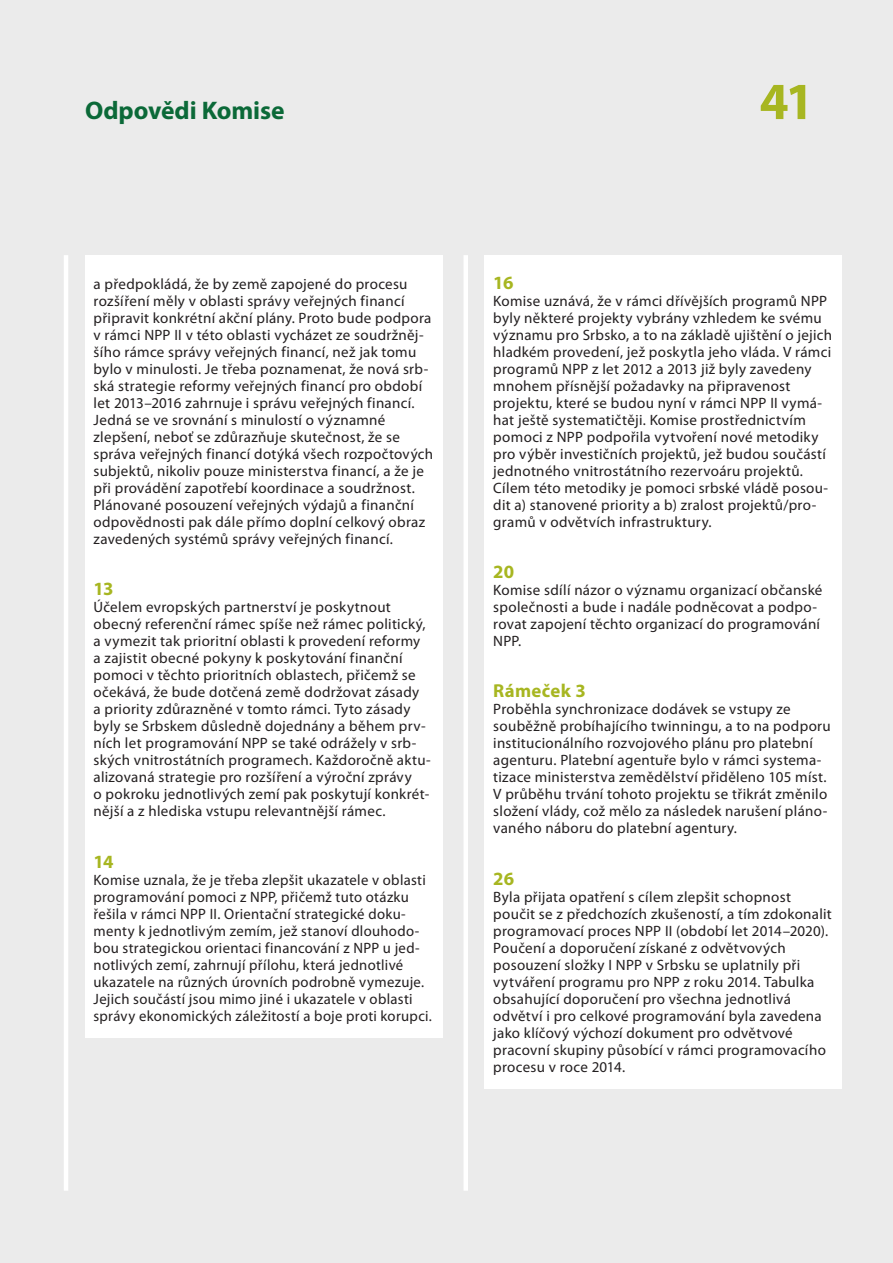
<style>
.page{position:relative;width:893px;height:1263px;background:#ebebeb}
.page>*{position:absolute;margin:0;border:0;box-sizing:border-box;transform-origin:0 0}
.t1{font:700 52.5px "Myriad Pro";color:#a7b621}
.t2{font:700 25.5px "Myriad Pro";letter-spacing:-.005em;color:#0b6938}
.K_03_-_REP_CHIFFRE{font:700 18.75px "Myriad Pro";letter-spacing:.02em;color:#a7b621}
.K_04_-_REP_TEXTE_COU{font:15px/17px "Myriad Pro";letter-spacing:.02em;color:#231f20}
</style>
<div class="page">
<hr style="left:64px;top:255px;width:4px;height:936px;background:#fff">
<div style="left:463px;top:255px;width:5px;height:936px;background:#fff"></div>
<div style="left:485px;top:255px;width:357px;height:834px;background:#fff"></div>
<div style="left:85px;top:255px;width:357px;height:782px;background:#fff"></div>
<p class="t2" style="left:85px;top:94px;width:201px">Odpovědi Komise</p>
<p class="t1" style="left:759px;top:67px;width:56px">41</p>
<p class="K_04_-_REP_TEXTE_COU" style="left:94px;top:275px;width:341px">a předpokládá, že by země zapojené do procesu rozšíření měly v oblasti správy veřejných financí připravit konkrétní akční plány. Proto bude podpora v rámci NPP II v této oblasti vycházet ze soudržněj‑ šího rámce správy veřejných financí, než jak tomu bylo v minulosti. Je třeba poznamenat, že nová srb‑ ská strategie reformy veřejných financí pro období let 2013–2016 zahrnuje i správu veřejných financí.<br>Jedná se ve srovnání s minulostí o významné zlepšení, neboť se zdůrazňuje skutečnost, že se správa veřejných financí dotýká všech rozpočtových subjektů, nikoliv pouze ministerstva financí, a že je při provádění zapotřebí koordinace a soudržnost.<br>Plánované posouzení veřejných výdajů a finanční odpovědnosti pak dále přímo doplní celkový obraz zavedených systémů správy veřejných financí.</p>
<p class="K_03_-_REP_CHIFFRE" style="left:94px;top:577px;width:21px">13</p>
<p class="K_04_-_REP_TEXTE_COU" style="left:94px;top:599px;width:339px">Účelem evropských partnerství je poskytnout obecný referenční rámec spíše než rámec politický, a vymezit tak prioritní oblasti k provedení reformy a zajistit obecné pokyny k poskytování finanční pomoci v těchto prioritních oblastech, přičemž se očekává, že bude dotčená země dodržovat zásady<br>a priority zdůrazněné v tomto rámci. Tyto zásady byly se Srbskem důsledně dojednány a během prv‑ ních let programování NPP se také odrážely v srb‑ ských vnitrostátních programech. Každoročně aktu‑ alizovaná strategie pro rozšíření a výroční zprávy<br>o pokroku jednotlivých zemí pak poskytují konkrét‑ nější a z hlediska vstupu relevantnější rámec.</p>
<p class="K_03_-_REP_CHIFFRE" style="left:94px;top:849px;width:21px">14</p>
<p class="K_04_-_REP_TEXTE_COU" style="left:94px;top:871px;width:340px">Komise uznala, že je třeba zlepšit ukazatele v oblasti programování pomoci z NPP, přičemž tuto otázku řešila v rámci NPP II. Orientační strategické doku‑ menty k jednotlivým zemím, jež stanoví dlouhodo‑ bou strategickou orientaci financování z NPP u jed‑ notlivých zemí, zahrnují přílohu, která jednotlivé ukazatele na různých úrovních podrobně vymezuje.<br>Jejich součástí jsou mimo jiné i ukazatele v oblasti správy ekonomických záležitostí a boje proti korupci.</p>
<p class="K_03_-_REP_CHIFFRE" style="left:493px;top:271px;width:22px">16</p>
<p class="K_04_-_REP_TEXTE_COU" style="left:493px;top:292px;width:340px">Komise uznává, že v rámci dřívějších programů NPP byly některé projekty vybrány vzhledem ke svému významu pro Srbsko, a to na základě ujištění o jejich hladkém provedení, jež poskytla jeho vláda. V rámci programů NPP z let 2012 a 2013 již byly zavedeny mnohem přísnější požadavky na připravenost projektu, které se budou nyní v rámci NPP II vymá‑ hat ještě systematičtěji. Komise prostřednictvím pomoci z NPP podpořila vytvoření nové metodiky pro výběr investičních projektů, jež budou součástí jednotného vnitrostátního rezervoáru projektů.<br>Cílem této metodiky je pomoci srbské vládě posou‑ dit a) stanovené priority a b) zralost projektů/pro‑ gramů v odvětvích infrastruktury.</p>
<p class="K_03_-_REP_CHIFFRE" style="left:493px;top:560px;width:23px">20</p>
<p class="K_04_-_REP_TEXTE_COU" style="left:493px;top:582px;width:331px">Komise sdílí názor o významu organizací občanské společnosti a bude i nadále podněcovat a podpo‑ rovat zapojení těchto organizací do programování NPP.</p>
<p class="K_03_-_REP_CHIFFRE" style="left:493px;top:679px;width:94px">Rámeček 3</p>
<p class="K_04_-_REP_TEXTE_COU" style="left:493px;top:701px;width:339px">Proběhla synchronizace dodávek se vstupy ze souběžně probíhajícího twinningu, a to na podporu institucionálního rozvojového plánu pro platební agenturu. Platební agentuře bylo v rámci systema‑ tizace ministerstva zemědělství přiděleno 105 míst.<br>V průběhu trvání tohoto projektu se třikrát změnilo složení vlády, což mělo za následek narušení pláno‑ vaného náboru do platební agentury.</p>
<p class="K_03_-_REP_CHIFFRE" style="left:493px;top:866px;width:22px">26</p>
<p class="K_04_-_REP_TEXTE_COU" style="left:493px;top:888px;width:340px">Byla přijata opatření s cílem zlepšit schopnost poučit se z předchozích zkušeností, a tím zdokonalit programovací proces NPP II (období let 2014–2020).<br>Poučení a doporučení získané z odvětvových posouzení složky I NPP v Srbsku se uplatnily při vytváření programu pro NPP z roku 2014. Tabulka obsahující doporučení pro všechna jednotlivá odvětví i pro celkové programování byla zavedena jako klíčový výchozí dokument pro odvětvové pracovní skupiny působící v rámci programovacího procesu v roce 2014.</p>
</div>
